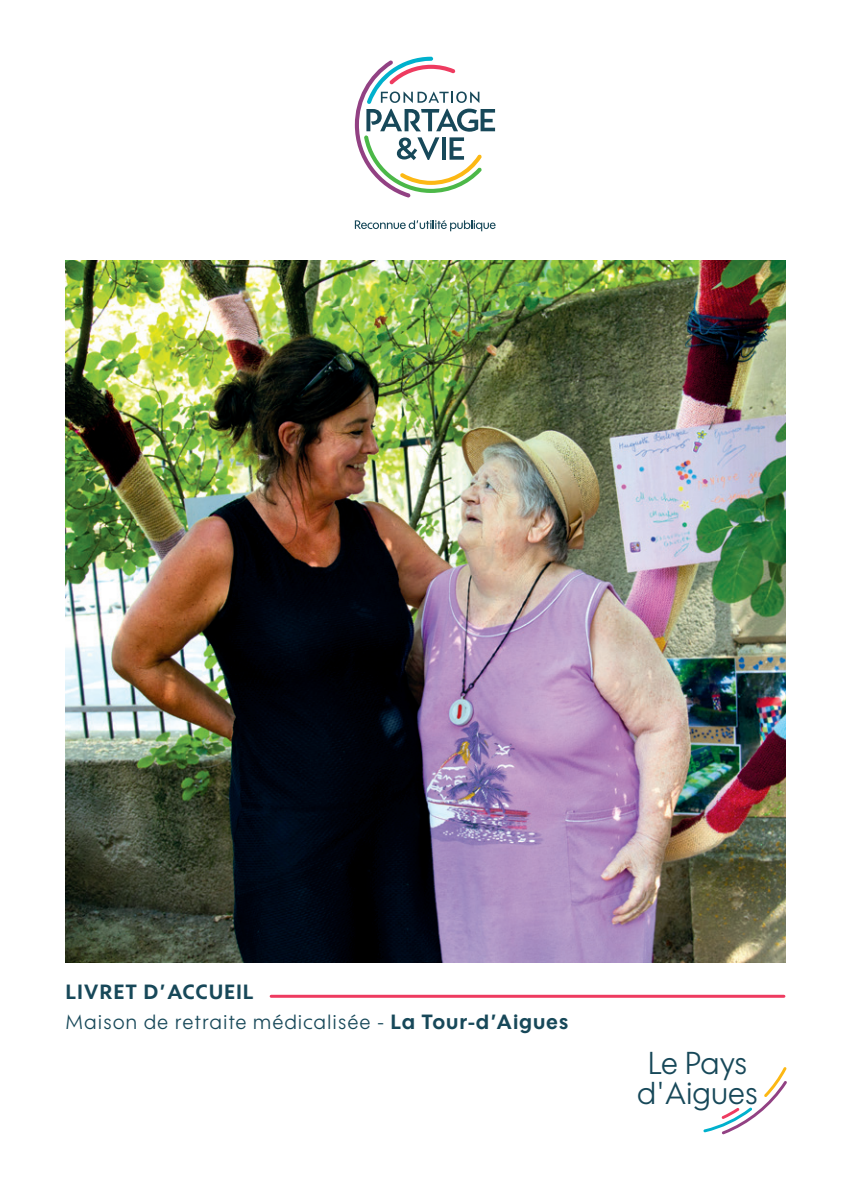
<style>
.page{position:relative;width:851px;height:1191px;background:#fff}
.page>*{position:absolute;margin:0;border:0;box-sizing:border-box;transform-origin:0 0}
.t1{font:30.8px/30.4px "Wes FY";letter-spacing:.02em;color:#174859;text-align:center}
.t2{font:20px "Wes FY";letter-spacing:.075em;color:#174859}
.t3{font:700 20px "Wes FY";letter-spacing:.075em;color:#174859}
.s1{font-weight:700}
</style>
<div class="page">
<svg style="left:355px;top:57px;width:140px;height:140px"></svg>
<svg style="left:355px;top:220px;width:140px;height:11px"></svg>
<hr style="left:271px;top:994px;width:512px;height:3px;background:#ee3b60">
<svg style="left:703px;top:1067px;width:83px;height:67px"></svg>
<img style="left:65px;top:260px;width:720px;height:702px">
<p class="t3" style="left:66px;top:979px;width:189px">LIVRET D’ACCUEIL</p>
<p class="t2" style="left:66px;top:1009px;width:503px">Maison de retraite médicalisée - <span class="s1">La Tour-d’Aigues</span></p>
<p class="t1" style="left:637px;top:1046px;width:122px">Le Pays d'Aigues</p>
</div>
